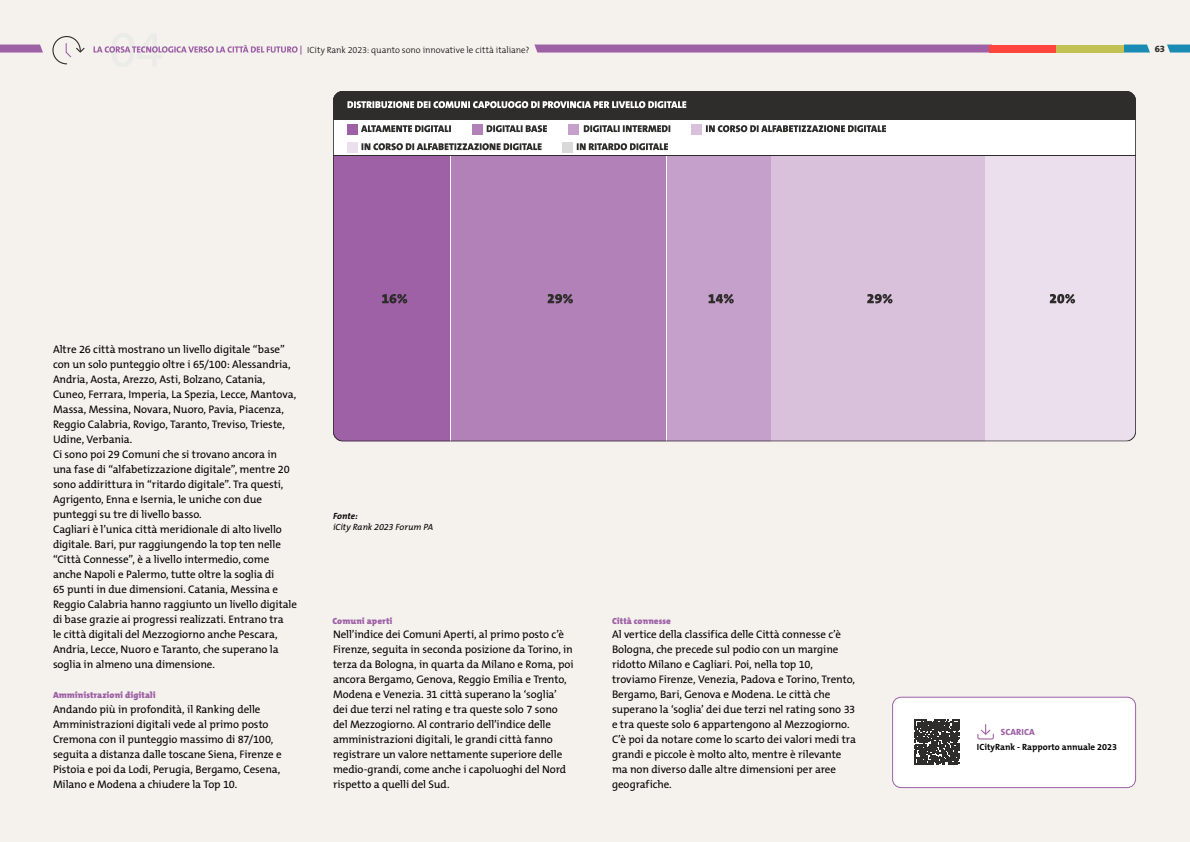
<style>
.page{position:relative;width:1190px;height:842px;background:#f5f2ed}
.page>*{position:absolute;margin:0;border:0;box-sizing:border-box;transform-origin:0 0}
.text{font:11px/15px "The Mix B W5 Plain";letter-spacing:-.01em;color:#000}
.t1{font:800 9.5px "The Mix B W8";color:#2e2e2b}
.t2{font:300 9px "The Mix B W3";letter-spacing:-.005em;color:#000}
.text-2{font:900 9px "The Mix B W9";letter-spacing:.01em;color:#9e61a6}
.t3{font:700 9px "The Mix B W7";color:#000}
.t4{font:italic 9px "The Mix B W5 Plain";letter-spacing:-.005em;color:#000}
.t5{font:800 9px "The Mix B W8";letter-spacing:.015em;color:#9e61a6}
.t6{font:italic 700 9px "The Mix B W7";letter-spacing:.005em;color:#000}
</style>
<div class="page">
<svg style="left:333px;top:91px;width:803px;height:350px"></svg>
<svg style="left:1124px;top:45px;width:26px;height:8px"></svg>
<svg style="left:1167px;top:45px;width:23px;height:8px"></svg>
<svg style="left:94px;top:44px;width:207px;height:11px"></svg>
<svg style="left:534px;top:45px;width:455px;height:8px"></svg>
<svg style="left:0;top:45px;width:43px;height:8px"></svg>
<div style="left:989px;top:45px;width:67px;height:8px;background:#ff453d"></div>
<div style="left:1056px;top:45px;width:68px;height:8px;background:#c2c252"></div>
<svg style="left:52px;top:36px;width:33px;height:29px"></svg>
<div style="left:893px;top:697px;width:243px;height:91px;background:#fff;border-radius:9px"></div>
<div style="left:892px;top:697px;width:244px;height:91px;border:1px solid #9e61a6;border-radius:9px"></div>
<svg style="left:915px;top:720px;width:45px;height:45px"></svg>
<svg style="left:977px;top:725px;width:17px;height:15px"></svg>
<p class="t2" style="left:307px;top:44px;width:224px">ICity Rank 2023: quanto sono innovative le città italiane?</p>
<p class="text" style="left:53px;top:342px;width:245px">Altre 26 città mostrano un livello digitale “base” con un solo punteggio oltre i 65/100: Alessandria, Andria, Aosta, Arezzo, Asti, Bolzano, Catania, Cuneo, Ferrara, Imperia, La Spezia, Lecce, Mantova, Massa, Messina, Novara, Nuoro, Pavia, Piacenza, Reggio Calabria, Rovigo, Taranto, Treviso, Trieste, Udine, Verbania.</p>
<p class="text" style="left:53px;top:447px;width:238px">Ci sono poi 29 Comuni che si trovano ancora in una fase di “alfabetizzazione digitale”, mentre 20 sono addirittura in “ritardo digitale”. Tra questi, Agrigento, Enna e Isernia, le uniche con due punteggi su tre di livello basso.</p>
<p class="text" style="left:53px;top:522px;width:245px">Cagliari è l’unica città meridionale di alto livello digitale. Bari, pur raggiungendo la top ten nelle “Città Connesse”, è a livello intermedio, come anche Napoli e Palermo, tutte oltre la soglia di<br>65 punti in due dimensioni. Catania, Messina e Reggio Calabria hanno raggiunto un livello digitale di base grazie ai progressi realizzati. Entrano tra<br>le città digitali del Mezzogiorno anche Pescara, Andria, Lecce, Nuoro e Taranto, che superano la soglia in almeno una dimensione.</p>
<p class="text" style="left:53px;top:702px;width:230px">Andando più in profondità, il Ranking delle Amministrazioni digitali vede al primo posto Cremona con il punteggio massimo di 87/100, seguita a distanza dalle toscane Siena, Firenze e Pistoia e poi da Lodi, Perugia, Bergamo, Cesena, Milano e Modena a chiudere la Top 10.</p>
<p class="text-2" style="left:53px;top:689px;width:104px">Amministrazioni digitali</p>
<p class="t6" style="left:333px;top:510px;width:26px">Fonte:</p>
<p class="t4" style="left:333px;top:521px;width:102px">iCity Rank 2023 Forum PA</p>
<p class="text-2" style="left:332px;top:615px;width:61px">Comuni aperti</p>
<p class="text-2" style="left:612px;top:615px;width:60px">Città connesse</p>
<p class="text" style="left:333px;top:627px;width:242px">Nell’indice dei Comuni Aperti, al primo posto c’è Firenze, seguita in seconda posizione da Torino, in terza da Bologna, in quarta da Milano e Roma, poi ancora Bergamo, Genova, Reggio Emilia e Trento, Modena e Venezia. 31 città superano la ‘soglia’ dei due terzi nel rating e tra queste solo 7 sono del Mezzogiorno. Al contrario dell’indice delle amministrazioni digitali, le grandi città fanno registrare un valore nettamente superiore delle medio-grandi, come anche i capoluoghi del Nord rispetto a quelli del Sud.</p>
<p class="text" style="left:612px;top:627px;width:246px">Al vertice della classifica delle Città connesse c’è Bologna, che precede sul podio con un margine ridotto Milano e Cagliari. Poi, nella top 10, troviamo Firenze, Venezia, Padova e Torino, Trento, Bergamo, Bari, Genova e Modena. Le città che superano la ‘soglia’ dei due terzi nel rating sono 33 e tra queste solo 6 appartengono al Mezzogiorno.<br>C’è poi da notare come lo scarto dei valori medi tra grandi e piccole è molto alto, mentre è rilevante ma non diverso dalle altre dimensioni per aree geografiche.</p>
<p class="t1" style="left:1155px;top:43px;width:12px">63</p>
<p class="t5" style="left:1001px;top:726px;width:36px">SCARICA</p>
<p class="t3" style="left:977px;top:741px;width:142px">ICityRank - Rapporto annuale 2023</p>
</div>
